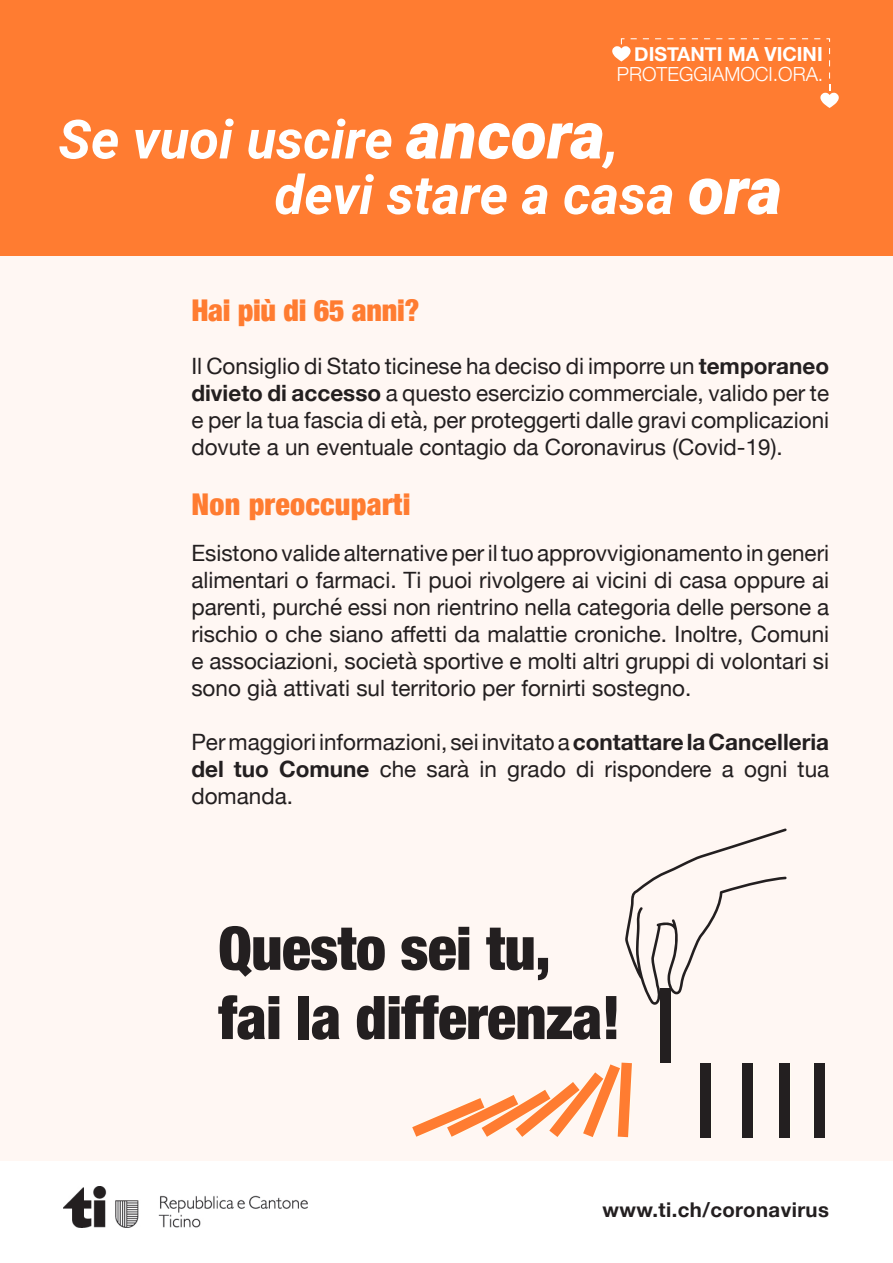
<style>
.page{position:relative;width:893px;height:1263px;background:#fff}
.page>*{position:absolute;margin:0;border:0;box-sizing:border-box;transform-origin:0 0}
.t1{font:900 condensed 60.15px "Helvetica Neue";letter-spacing:-.01em;color:#231f20}
.t2{font:italic 700 54px "Roboto";color:#fff}
.t3{font:900 condensed 30px "Helvetica Neue";letter-spacing:-.01em;color:#ff7c31}
.t4{font:900 condensed 30px "Helvetica Neue";letter-spacing:.01em;color:#ff7c31}
.t5{font:22.5px/27px "Helvetica Neue";color:#231f20;text-align:justify}
.t6{font:700 20.4px "Helvetica Neue";letter-spacing:.02em;color:#231f20}
.t7{font:300 19.35px "Helvetica Neue";color:#fff}
.t8{font:700 19.35px "Helvetica Neue";color:#fff}
.s1{font-weight:900;font-size:66px}
.s2{font-weight:900}
.s3{font-weight:700}
</style>
<div class="page">
<div style="left:0;top:0;width:893px;height:1161px;background:#fff7f3"></div>
<div style="left:0;top:0;width:893px;height:255px;background:#ff7c31"></div>
<img style="left:64px;top:1186px;width:243px;height:41px">
<svg style="left:612px;top:38px;width:25px;height:23px"></svg>
<svg style="left:820px;top:85px;width:19px;height:23px"></svg>
<svg style="left:412px;top:1062px;width:220px;height:75px"></svg>
<svg style="left:700px;top:1063px;width:12px;height:74px"></svg>
<div style="left:701px;top:1063px;width:10px;height:74px;background:#231f20"></div>
<svg style="left:742px;top:1063px;width:12px;height:74px"></svg>
<div style="left:743px;top:1063px;width:10px;height:74px;background:#231f20"></div>
<div style="left:779px;top:1063px;width:12px;height:74px;background:#fffff0"></div>
<div style="left:779px;top:1063px;width:11px;height:74px;background:#231f20"></div>
<svg style="left:813px;top:1063px;width:12px;height:74px"></svg>
<div style="left:814px;top:1063px;width:10px;height:74px;background:#231f20"></div>
<div style="left:660px;top:988px;width:11px;height:74px;background:#231f20"></div>
<svg style="left:625px;top:828px;width:162px;height:177px"></svg>
<p class="t8" style="left:634px;top:39px;width:190px">DISTANTI MA VICINI</p>
<p class="t7" style="left:617px;top:59px;width:208px">PROTEGGIAMOCI.ORA.</p>
<p class="t2" style="left:58px;top:101px;width:562px">Se vuoi uscire <span class="s1">ancora</span><span class="s2">,</span></p>
<p class="t2" style="left:274px;top:157px;width:509px">devi stare a casa <span class="s1">ora</span></p>
<p class="t3" style="left:191px;top:286px;width:230px">Hai più di 65 anni?</p>
<p class="t5" style="left:191px;top:353px;width:639px">Il Consiglio di Stato ticinese ha deciso di imporre un <span class="s3">temporaneo divieto di accesso</span> a questo esercizio commerciale, valido per te e per la tua fascia di età, per proteggerti dalle gravi complicazioni dovute a un eventuale contagio da Coronavirus (Covid-19).</p>
<p class="t4" style="left:191px;top:479px;width:221px">Non preoccuparti</p>
<p class="t5" style="left:191px;top:541px;width:639px">Esistono valide alternative per il tuo approvvigionamento in generi alimentari o farmaci. Ti puoi rivolgere ai vicini di casa oppure ai parenti, purché essi non rientrino nella categoria delle persone a rischio o che siano affetti da malattie croniche. Inoltre, Comuni e associazioni, società sportive e molti altri gruppi di volontari si sono già attivati sul territorio per fornirti sostegno.</p>
<p class="t5" style="left:191px;top:730px;width:639px">Per maggiori informazioni, sei invitato a <span class="s3">contattare la Cancelleria del tuo Comune</span> che sarà in grado di rispondere a ogni tua domanda.</p>
<p class="t1" style="left:218px;top:899px;width:334px">Questo sei tu,</p>
<p class="t1" style="left:218px;top:968px;width:404px">fai la differenza!</p>
<p class="t6" style="left:603px;top:1193px;width:228px">www.ti.ch/coronavirus</p>
</div>
